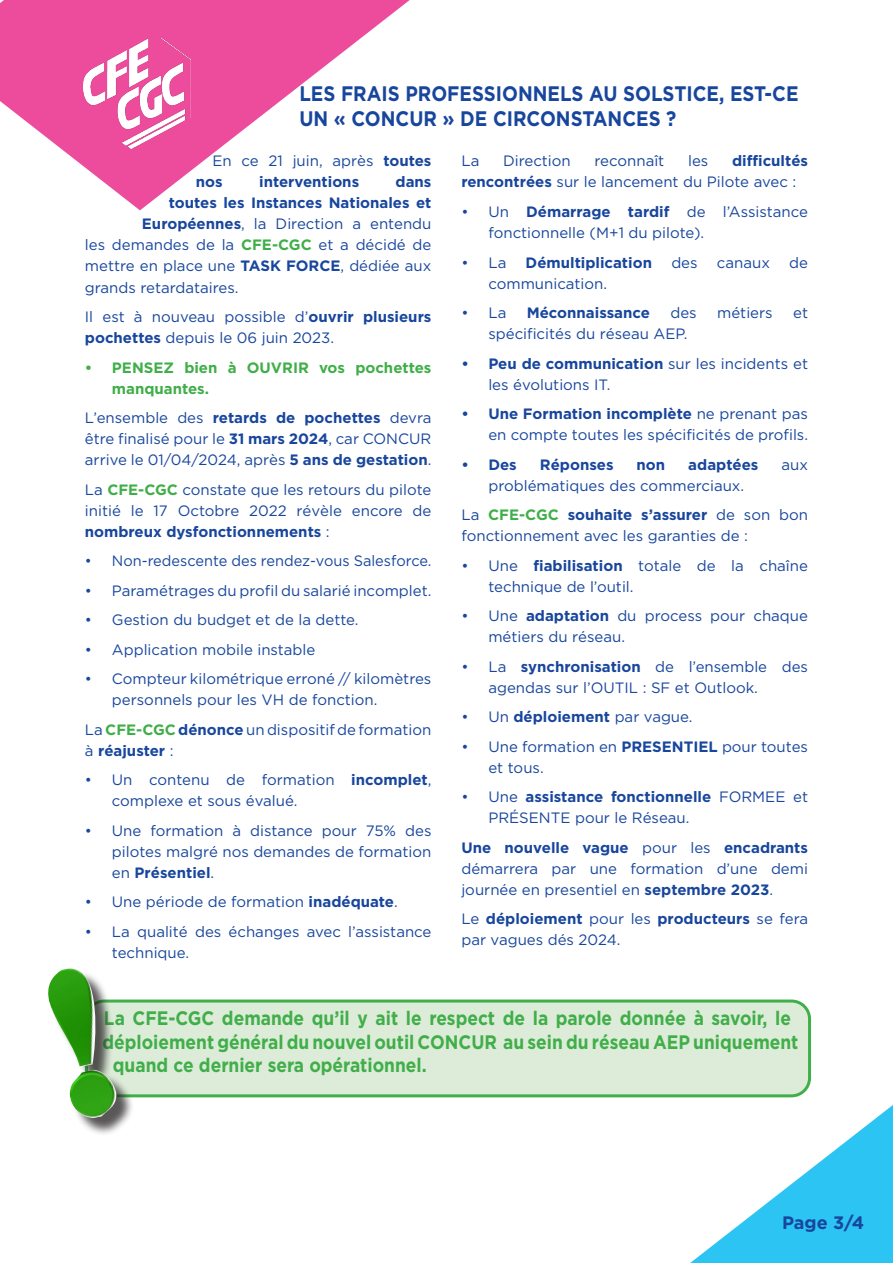
<style>
.page{position:relative;width:893px;height:1263px;background:#fff}
.page>*{position:absolute;margin:0;border:0;box-sizing:border-box;transform-origin:0 0}
.t1{font:700 21px/25.2px "Gotham";color:#18469d;scale:.89 1}
.t2{font:700 19.5px "Gotham";color:#40ae49;scale:.89 1}
.t3{font:700 18px "Gotham";color:#18469d}
.t4{font:15px/21px "Gotham";color:#18469d}
.t5{font:700 15px "Gotham";color:#18469d}
.t6{font:700 15px/21px "Gotham";color:#40ae49}
.s1{font-weight:700}
.s2{font-weight:700;color:#40ae49}
</style>
<div class="page">
<svg style="left:0;top:0;width:410px;height:210px;fill:#ed4c9c"></svg>
<img style="left:84px;top:39px;width:106px;height:110px">
<div style="left:86px;top:1001px;width:723px;height:95px;background:#ddecd9;border-radius:18px"></div>
<div style="left:85px;top:999px;width:726px;height:98px;border:3px solid #40ae49;border-radius:18px"></div>
<div style="left:51px;top:971px;width:84px;height:165px;background:#231f20;opacity:.75"></div>
<img style="left:48px;top:968px;width:68px;height:150px">
<svg style="left:690px;top:1105px;width:203px;height:158px"></svg>
<p class="t1" style="left:299px;top:80px;width:562px">LES FRAIS PROFESSIONNELS AU SOLSTICE, EST-CE<br>UN « CONCUR » DE CIRCONSTANCES ?</p>
<p class="t4" style="left:196px;top:150px;width:237px;text-indent:16px">En ce 21 juin, après <span class="s1">toutes nos</span></p>
<p class="t4" style="left:461px;top:150px;width:348px;text-indent:271px"><span class="s1">difficultés rencontrées</span> sur le lancement du Pilote avec :</p>
<p class="t4" style="left:488px;top:201px;width:321px;text-indent:-27px">• Un <span class="s1">Démarrage tardif</span> de l’Assistance fonctionnelle (M+1 du pilote).</p>
<p class="t4" style="left:461px;top:251px;width:46px">• La</p>
<p class="t5" style="left:526px;top:253px;width:128px">Démultiplication</p>
<p class="t4" style="left:671px;top:251px;width:28px">des</p>
<p class="t4" style="left:717px;top:251px;width:55px">canaux</p>
<p class="t4" style="left:789px;top:251px;width:20px">de</p>
<p class="t4" style="left:488px;top:272px;width:120px">communication.</p>
<p class="t4" style="left:461px;top:302px;width:46px">• La</p>
<p class="t5" style="left:527px;top:304px;width:125px">Méconnaissance</p>
<p class="t4" style="left:670px;top:302px;width:28px">des</p>
<p class="t4" style="left:717px;top:302px;width:57px">métiers</p>
<p class="t4" style="left:793px;top:302px;width:16px">et</p>
<p class="t4" style="left:488px;top:323px;width:201px">spécificités du réseau AEP.</p>
<p class="t4" style="left:488px;top:352px;width:321px;text-indent:-27px"><span class="s1">• Peu de communication</span> sur les incidents et les évolutions IT.</p>
<p class="t4" style="left:461px;top:403px;width:348px;text-align:right"><span class="s1">• Une Formation incomplète</span> ne prenant pas en compte toutes les spécificités de profils.</p>
<p class="t5" style="left:461px;top:456px;width:57px">• Des</p>
<p class="t5" style="left:540px;top:456px;width:75px">Réponses</p>
<p class="t5" style="left:637px;top:456px;width:30px">non</p>
<p class="t5" style="left:688px;top:456px;width:72px">adaptées</p>
<p class="t4" style="left:781px;top:453px;width:28px">aux</p>
<p class="t4" style="left:488px;top:474px;width:257px">problématiques des commerciaux.</p>
<p class="t4" style="left:461px;top:504px;width:348px">La <span class="s2">CFE-CGC</span> <span class="s1">souhaite s’assurer</span> de son bon fonctionnement avec les garanties de :</p>
<p class="t4" style="left:488px;top:554px;width:321px;text-indent:-27px">• Une <span class="s1">fiabilisation</span> totale de la chaîne technique de l’outil.</p>
<p class="t4" style="left:488px;top:605px;width:321px;text-indent:-27px">• Une <span class="s1">adaptation</span> du process pour chaque métiers du réseau.</p>
<p class="t4" style="left:488px;top:655px;width:321px;text-indent:-27px">• La <span class="s1">synchronisation</span> de l’ensemble des agendas sur l’OUTIL : SF et Outlook.</p>
<p class="t4" style="left:461px;top:706px;width:233px">• Un <span class="s1">déploiement</span> par vague.</p>
<p class="t4" style="left:488px;top:735px;width:321px;text-indent:-27px">• Une formation en <span class="s1">PRESENTIEL</span> pour toutes et tous.</p>
<p class="t4" style="left:488px;top:786px;width:321px;text-indent:-27px">• Une <span class="s1">assistance fonctionnelle</span> FORMEE et<br>PRÉSENTE pour le Réseau.</p>
<p class="t4" style="left:461px;top:836px;width:348px;text-align:justify"><span class="s1">Une nouvelle vague</span> pour les <span class="s1">encadrants </span>démarrera par une formation d’une demi journée en presentiel en <span class="s1">septembre 2023</span>.</p>
<p class="t4" style="left:461px;top:908px;width:348px">Le <span class="s1">déploiement</span> pour les <span class="s1">producteurs</span> se fera par vagues dés 2024.</p>
<p class="t4" style="left:461px;top:150px;width:19px">La</p>
<p class="t4" style="left:503px;top:150px;width:69px">Direction</p>
<p class="t4" style="left:594px;top:150px;width:71px">reconnaît</p>
<p class="t4" style="left:688px;top:150px;width:22px">les</p>
<p class="t5" style="left:259px;top:173px;width:102px">interventions</p>
<p class="t5" style="left:396px;top:173px;width:37px">dans</p>
<p class="t5" style="left:169px;top:194px;width:264px">toutes les Instances Nationales et</p>
<p class="t4" style="left:142px;top:213px;width:291px"><span class="s1">Européennes</span>, la Direction a entendu</p>
<p class="t4" style="left:85px;top:234px;width:348px">les demandes de la <span class="s2">CFE-CGC</span> et a décidé de</p>
<p class="t4" style="left:85px;top:255px;width:348px">mettre en place une <span class="s1">TASK FORCE</span>, dédiée aux</p>
<p class="t4" style="left:85px;top:276px;width:155px">grands retardataires.</p>
<p class="t4" style="left:85px;top:306px;width:348px">Il est à nouveau possible d’<span class="s1">ouvrir plusieurs pochettes</span> depuis le 06 juin 2023.</p>
<p class="t6" style="left:112px;top:356px;width:321px;text-indent:-27px">• PENSEZ bien à OUVRIR vos pochettes manquantes.</p>
<p class="t4" style="left:85px;top:407px;width:348px;text-align:justify">L’ensemble des <span class="s1">retards de pochettes</span> devra être finalisé pour le <span class="s1">31 mars 2024</span>, car CONCUR arrive le 01/04/2024, après <span class="s1">5 ans de gestation</span>.</p>
<p class="t4" style="left:85px;top:478px;width:348px;text-align:justify">La <span class="s2">CFE-CGC</span> constate que les retours du pilote initié le 17 Octobre 2022 révèle encore de <span class="s1">nombreux dysfonctionnements</span> :</p>
<p class="t4" style="left:85px;top:550px;width:348px">• Non-redescente des rendez-vous Salesforce.</p>
<p class="t4" style="left:85px;top:579px;width:348px">• Paramétrages du profil du salarié incomplet.</p>
<p class="t4" style="left:85px;top:609px;width:275px">• Gestion du budget et de la dette.</p>
<p class="t4" style="left:85px;top:638px;width:232px">• Application mobile instable</p>
<p class="t4" style="left:112px;top:668px;width:321px;text-indent:-27px">• Compteur kilométrique erroné // kilomètres personnels pour les VH de fonction.</p>
<p class="t4" style="left:85px;top:718px;width:348px">La <span class="s2">CFE-CGC</span> <span class="s1">dénonce</span> un dispositif de formation à <span class="s1">réajuster</span> :</p>
<p class="t4" style="left:112px;top:769px;width:321px;text-indent:-27px">• Un contenu de formation <span class="s1">incomplet</span>, complexe et sous évalué.</p>
<p class="t4" style="left:112px;top:819px;width:321px;text-align:justify;text-indent:-27px">• Une formation à distance pour 75% des pilotes malgré nos demandes de formation en <span class="s1">Présentiel</span>.</p>
<p class="t4" style="left:85px;top:891px;width:314px">• Une période de formation <span class="s1">inadéquate</span>.</p>
<p class="t4" style="left:112px;top:920px;width:321px;text-indent:-27px">• La qualité des échanges avec l’assistance technique.</p>
<p class="t2" style="left:104px;top:1007px;width:773px">La CFE-CGC demande qu’il y ait le respect de la parole donnée à savoir, le</p>
<p class="t2" style="left:102px;top:1030px;width:784px">déploiement général du nouvel outil CONCUR au sein du réseau AEP uniquement</p>
<p class="t2" style="left:113px;top:1054px;width:354px">quand ce dernier sera opérationnel.</p>
<p class="t3" style="left:782px;top:1212px;width:84px">Page 3/4</p>
</div>
